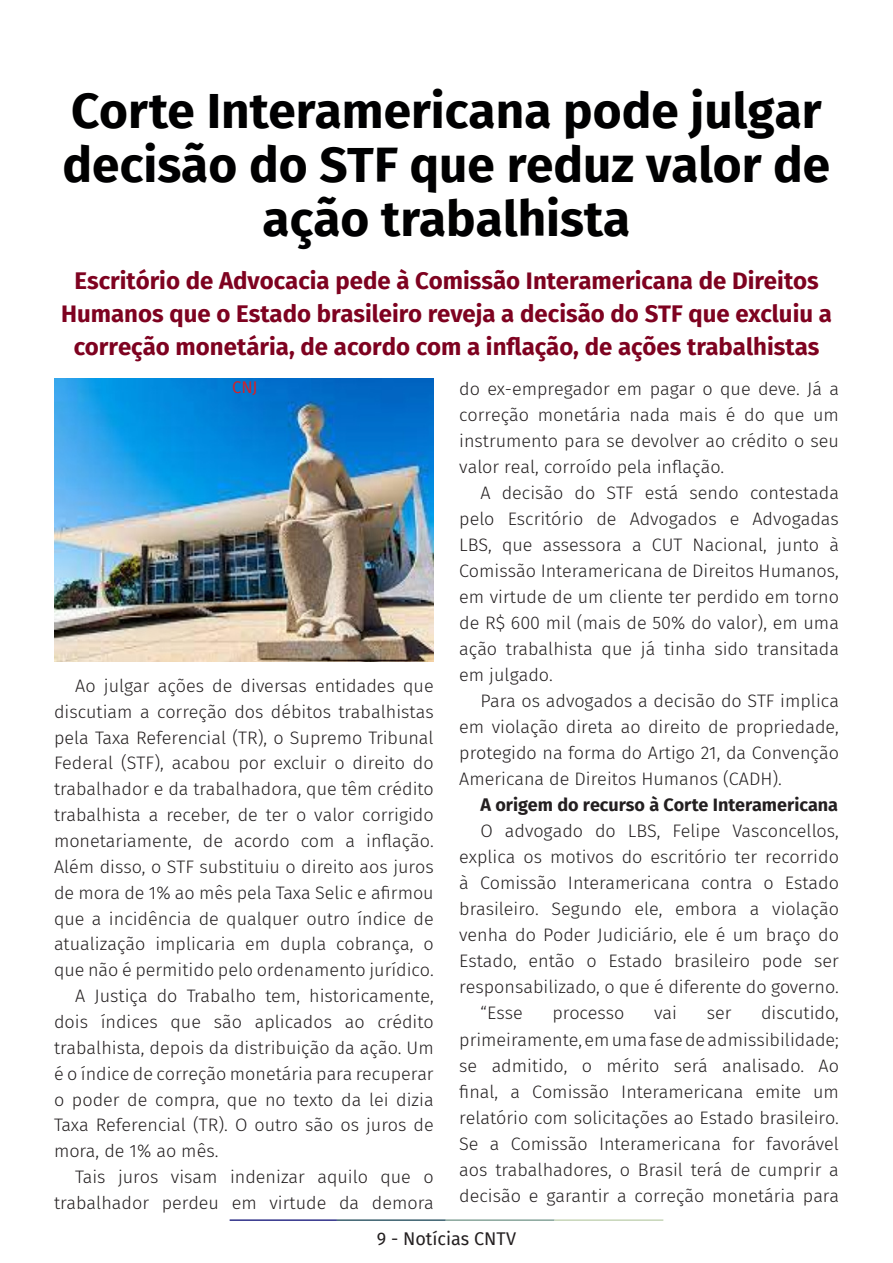
<style>
.page{position:relative;width:893px;height:1263px;background:#fff}
.page>*{position:absolute;margin:0;border:0;box-sizing:border-box;transform-origin:0 0}
.t1{font:700 49.5px/54px "Fira Sans";color:#000001;text-align:center}
.t2{font:700 24px/33px "Fira Sans";color:#7e0220;text-align:center}
.t3{font:300 18px/26px "Fira Sans";color:#231f20;text-align:justify}
.t4{font:700 18px "Fira Sans";color:#231f20}
.t5{font:18px "Fira Sans";color:#231f20}
.t6{font:16.5px "Fira Sans";color:#d1232a}
</style>
<div class="page">
<hr style="left:230px;top:1219px;width:107px;height:2px;background:#2f3088">
<hr style="left:337px;top:1219px;width:109px;height:2px;background:#3a5f6d">
<hr style="left:446px;top:1219px;width:109px;height:2px;background:#87a59a">
<hr style="left:555px;top:1219px;width:108px;height:2px;background:#c6d5b7">
<img style="left:54px;top:378px;width:380px;height:284px">
<p class="t1" style="left:63px;top:80px;width:769px">Corte Interamericana pode julgar decisão do STF que reduz valor de ação trabalhista</p>
<p class="t2" style="left:61px;top:262px;width:772px">Escritório de Advocacia pede à Comissão Interamericana de Direitos<br>Humanos que o Estado brasileiro reveja a decisão do STF que excluiu a correção monetária, de acordo com a inflação, de ações trabalhistas</p>
<p class="t6" style="left:232px;top:375px;width:27px">CNJ</p>
<p class="t3" style="left:459px;top:375px;width:381px">do ex-empregador em pagar o que deve. Já a correção monetária nada mais é do que um instrumento para se devolver ao crédito o seu valor real, corroído pela inflação.</p>
<p class="t3" style="left:459px;top:480px;width:381px;text-indent:21px">A decisão do STF está sendo contestada pelo Escritório de Advogados e Advogadas LBS, que assessora a CUT Nacional, junto à Comissão Interamericana de Direitos Humanos, em virtude de um cliente ter perdido em torno de R$ 600 mil (mais de 50% do valor), em uma ação trabalhista que já tinha sido transitada em julgado.</p>
<p class="t3" style="left:459px;top:688px;width:381px;text-indent:21px">Para os advogados a decisão do STF implica em violação direta ao direito de propriedade, protegido na forma do Artigo 21, da Convenção Americana de Direitos Humanos (CADH).</p>
<p class="t4" style="left:480px;top:790px;width:359px">A origem do recurso à Corte Interamericana</p>
<p class="t3" style="left:459px;top:818px;width:381px;text-indent:21px">O advogado do LBS, Felipe Vasconcellos, explica os motivos do escritório ter recorrido à Comissão Interamericana contra o Estado brasileiro. Segundo ele, embora a violação venha do Poder Judiciário, ele é um braço do Estado, então o Estado brasileiro pode ser responsabilizado, o que é diferente do governo.</p>
<p class="t3" style="left:480px;top:1000px;width:44px">“Esse</p>
<p class="t3" style="left:552px;top:1000px;width:74px">processo</p>
<p class="t3" style="left:654px;top:1000px;width:24px">vai</p>
<p class="t3" style="left:707px;top:1000px;width:26px">ser</p>
<p class="t3" style="left:54px;top:673px;width:381px;text-indent:21px">Ao julgar ações de diversas entidades que discutiam a correção dos débitos trabalhistas pela Taxa Referencial (TR), o Supremo Tribunal Federal (STF), acabou por excluir o direito do trabalhador e da trabalhadora, que têm crédito trabalhista a receber, de ter o valor corrigido monetariamente, de acordo com a inflação.<br>Além disso, o STF substituiu o direito aos juros de mora de 1% ao mês pela Taxa Selic e afirmou que a incidência de qualquer outro índice de atualização implicaria em dupla cobrança, o que não é permitido pelo ordenamento jurídico.</p>
<p class="t3" style="left:54px;top:983px;width:381px;text-indent:21px">A Justiça do Trabalho tem, historicamente, dois índices que são aplicados ao crédito trabalhista, depois da distribuição da ação. Um é o índice de correção monetária para recuperar o poder de compra, que no texto da lei dizia Taxa Referencial (TR). O outro são os juros de mora, de 1% ao mês.</p>
<p class="t3" style="left:54px;top:1164px;width:381px;text-align:right">Tais juros visam indenizar aquilo que o trabalhador perdeu em virtude da demora</p>
<p class="t3" style="left:459px;top:1000px;width:381px;text-indent:302px">discutido, primeiramente, em uma fase de admissibilidade; se admitido, o mérito será analisado. Ao final, a Comissão Interamericana emite um relatório com solicitações ao Estado brasileiro.<br>Se a Comissão Interamericana for favorável aos trabalhadores, o Brasil terá de cumprir a decisão e garantir a correção monetária para</p>
<p class="t5" style="left:377px;top:1225px;width:141px">9 - Notícias CNTV</p>
</div>
